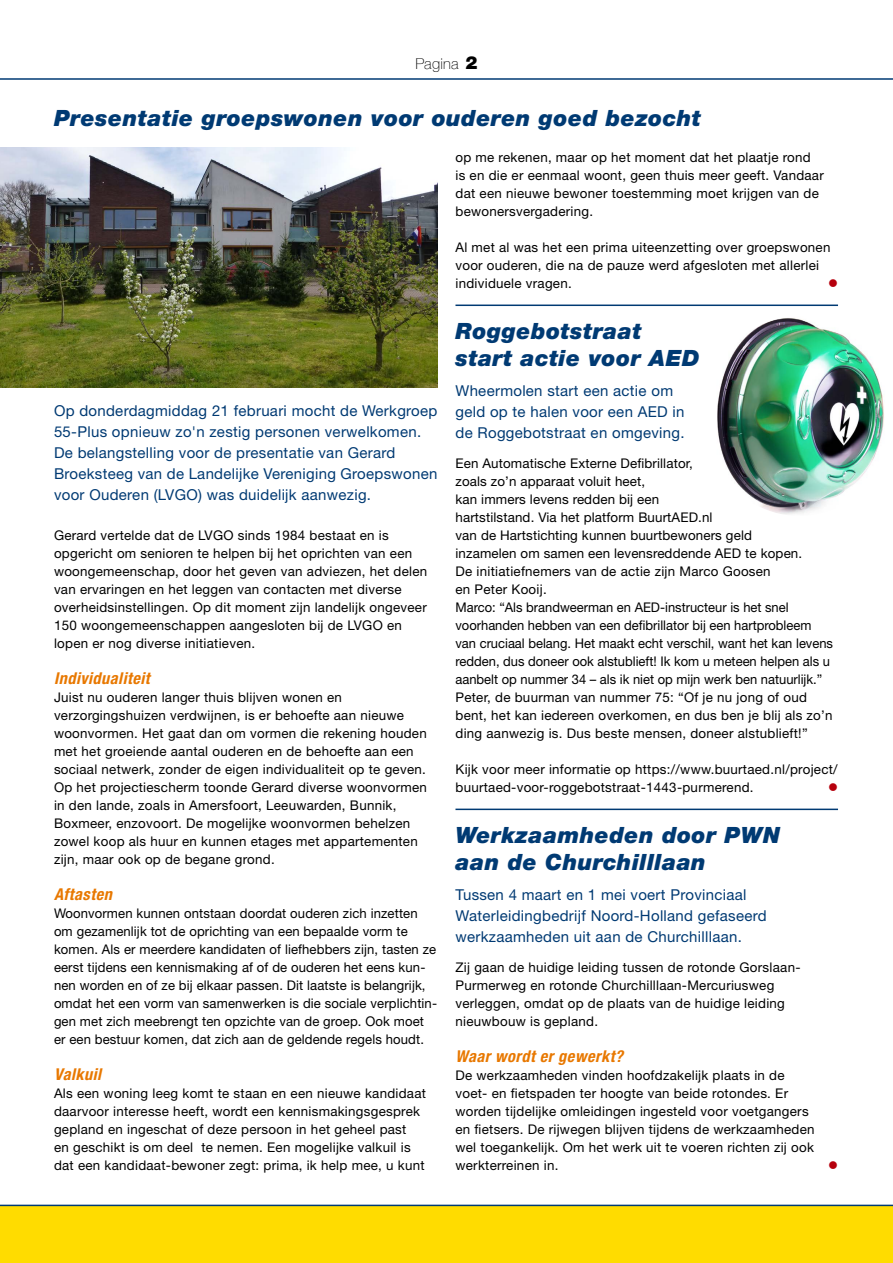
<style>
.page{position:relative;width:893px;height:1263px;background:#fff}
.page>*{position:absolute;margin:0;border:0;box-sizing:border-box;transform-origin:0 0}
.H1__Kop{font:italic 900 22.5px/27px "Helvetica Neue";letter-spacing:.02em;color:#003a73}
.H2__Subkop{font:italic 700 condensed 16.35px "Helvetica Neue";letter-spacing:.03em;color:#e87800}
.H__Introtekst{font:15px/21px "Helvetica Neue";letter-spacing:.02em;color:#003a73}
.t1{font:100 15px "Helvetica Neue";letter-spacing:.02em;color:#000}
.P__Tekst_plat{font:13.35px/18px "Helvetica Neue";letter-spacing:.02em;color:#000}
.P__Tekst_plat-2{font:13.35px/18px "Helvetica Neue";color:#000}
.P__Tekst_plat-3{font:13.35px "Wingdings";color:#b6000d}
.s1{font-weight:900;font-size:18px}
</style>
<div class="page">
<div style="left:0;top:1206px;width:893px;height:57px;background:#ffdc00"></div>
<hr style="left:0;top:78px;width:893px;height:2px;background:#003a73">
<hr style="left:0;top:1205px;width:893px;height:1px;background:#003a73">
<img style="left:0;top:147px;width:438px;height:240px">
<hr style="left:455px;top:305px;width:383px;height:1px;background:#003a73">
<hr style="left:455px;top:809px;width:383px;height:1px;background:#003a73">
<img style="left:717px;top:318px;width:167px;height:196px">
<p class="t1" style="left:415px;top:52px;width:63px">Pagina <span class="s1">2</span></p>
<h1 class="H1__Kop" style="left:54px;top:104px;width:648px">Presentatie groepswonen voor ouderen goed bezocht</h1>
<p class="H__Introtekst" style="left:54px;top:400px;width:385px">Op donderdagmiddag 21 februari mocht de Werkgroep 55-Plus opnieuw zo'n zestig personen verwelkomen.<br>De belangstelling voor de presentatie van Gerard Broeksteeg van de Landelijke Vereniging Groepswonen voor Ouderen (LVGO) was duidelijk aanwezig.</p>
<p class="P__Tekst_plat" style="left:54px;top:526px;width:375px">Gerard vertelde dat de LVGO sinds 1984 bestaat en is opgericht om senioren te helpen bij het oprichten van een woongemeenschap, door het geven van adviezen, het delen van ervaringen en het leggen van contacten met diverse overheidsinstellingen. Op dit moment zijn landelijk ongeveer 150 woongemeenschappen aangesloten bij de LVGO en lopen er nog diverse initiatieven.</p>
<h2 class="H2__Subkop" style="left:54px;top:668px;width:97px">Individualiteit</h2>
<p class="P__Tekst_plat" style="left:54px;top:688px;width:374px">Juist nu ouderen langer thuis blijven wonen en verzorgingshuizen verdwijnen, is er behoefte aan nieuwe woonvormen. Het gaat dan om vormen die rekening houden met het groeiende aantal ouderen en de behoefte aan een sociaal netwerk, zonder de eigen individualiteit op te geven.<br>Op het projectiescherm toonde Gerard diverse woonvormen in den lande, zoals in Amersfoort, Leeuwarden, Bunnik, Boxmeer, enzovoort. De mogelijke woonvormen behelzen zowel koop als huur en kunnen etages met appartementen zijn, maar ook op de begane grond.</p>
<h2 class="H2__Subkop" style="left:54px;top:884px;width:59px">Aftasten</h2>
<p class="P__Tekst_plat" style="left:54px;top:904px;width:385px">Woonvormen kunnen ontstaan doordat ouderen zich inzetten om gezamenlijk tot de oprichting van een bepaalde vorm te komen. Als er meerdere kandidaten of liefhebbers zijn, tasten ze eerst tijdens een kennismaking af of de ouderen het eens kun&shy;nen worden en of ze bij elkaar passen. Dit laatste is belangrijk, omdat het een vorm van samenwerken is die sociale verplichtin&shy;gen met zich meebrengt ten opzichte van de groep. Ook moet er een bestuur komen, dat zich aan de geldende regels houdt.</p>
<h2 class="H2__Subkop" style="left:54px;top:1064px;width:49px">Valkuil</h2>
<p class="P__Tekst_plat" style="left:54px;top:1084px;width:374px">Als een woning leeg komt te staan en een nieuwe kandidaat daarvoor interesse heeft, wordt een kennismakingsgesprek gepland en ingeschat of deze persoon in het geheel past<br>en geschikt is om deel te nemen. Een mogelijke valkuil is dat een kandidaat-bewoner zegt: prima, ik help mee, u kunt</p>
<p class="P__Tekst_plat" style="left:455px;top:148px;width:370px">op me rekenen, maar op het moment dat het plaatje rond is en die er eenmaal woont, geen thuis meer geeft. Vandaar dat een nieuwe bewoner toestemming moet krijgen van de bewonersvergadering.</p>
<p class="P__Tekst_plat" style="left:455px;top:238px;width:376px">Al met al was het een prima uiteenzetting over groepswonen voor ouderen, die na de pauze werd afgesloten met allerlei individuele vragen.</p>
<p class="P__Tekst_plat-3" style="left:828px;top:276px;width:11px">●</p>
<h1 class="H1__Kop" style="left:455px;top:317px;width:246px">Roggebotstraat start actie voor AED</h1>
<p class="H__Introtekst" style="left:455px;top:380px;width:231px">Wheermolen start een actie om geld op te halen voor een AED in de Roggebotstraat en omgeving.</p>
<p class="P__Tekst_plat" style="left:455px;top:454px;width:348px">Een Automatische Externe Defibrillator,<br>zoals zo’n apparaat voluit heet,<br>kan immers levens redden bij een<br>hartstilstand. Via het platform BuurtAED.nl<br>van de Hartstichting kunnen buurtbewoners geld inzamelen om samen een levensreddende AED te kopen.</p>
<p class="P__Tekst_plat" style="left:455px;top:562px;width:317px">De initiatiefnemers van de actie zijn Marco Goosen en Peter Kooij.</p>
<p class="P__Tekst_plat-2" style="left:455px;top:598px;width:379px">Marco: “Als brandweerman en AED-instructeur is het snel voorhanden hebben van een defibrillator bij een hartprobleem van cruciaal belang. Het maakt echt verschil, want het kan levens redden, dus doneer ook alstublieft! Ik kom u meteen helpen als u aanbelt op nummer 34 – als ik niet op mijn werk ben natuurlijk.”</p>
<p class="P__Tekst_plat" style="left:455px;top:688px;width:379px">Peter, de buurman van nummer 75: “Of je nu jong of oud bent, het kan iedereen overkomen, en dus ben je blij als zo’n ding aanwezig is. Dus beste mensen, doneer alstublieft!”</p>
<p class="P__Tekst_plat" style="left:455px;top:760px;width:384px">Kijk voor meer informatie op https://www.buurtaed.nl/project/ buurtaed-voor-roggebotstraat-1443-purmerend.</p>
<p class="P__Tekst_plat-3" style="left:828px;top:780px;width:11px">●</p>
<h1 class="H1__Kop" style="left:455px;top:821px;width:326px">Werkzaamheden door PWN aan de Churchilllaan</h1>
<p class="H__Introtekst" style="left:455px;top:884px;width:313px">Tussen 4 maart en 1 mei voert Provinciaal<br>Waterleidingbedrijf Noord-Holland gefaseerd werkzaamheden uit aan de Churchilllaan.</p>
<p class="P__Tekst_plat" style="left:455px;top:958px;width:347px">Zij gaan de huidige leiding tussen de rotonde Gorslaan-Purmerweg en rotonde Churchilllaan-Mercuriusweg verleggen, omdat op de plaats van de huidige leiding nieuwbouw is gepland.</p>
<h2 class="H2__Subkop" style="left:455px;top:1046px;width:169px">Waar wordt er gewerkt?</h2>
<p class="P__Tekst_plat" style="left:455px;top:1066px;width:361px">De werkzaamheden vinden hoofdzakelijk plaats in de voet- en fietspaden ter hoogte van beide rotondes. Er worden tijdelijke omleidingen ingesteld voor voetgangers en fietsers. De rijwegen blijven tijdens de werkzaamheden wel toegankelijk. Om het werk uit te voeren richten zij ook werkterreinen in.</p>
<p class="P__Tekst_plat-3" style="left:828px;top:1158px;width:11px">●</p>
</div>
